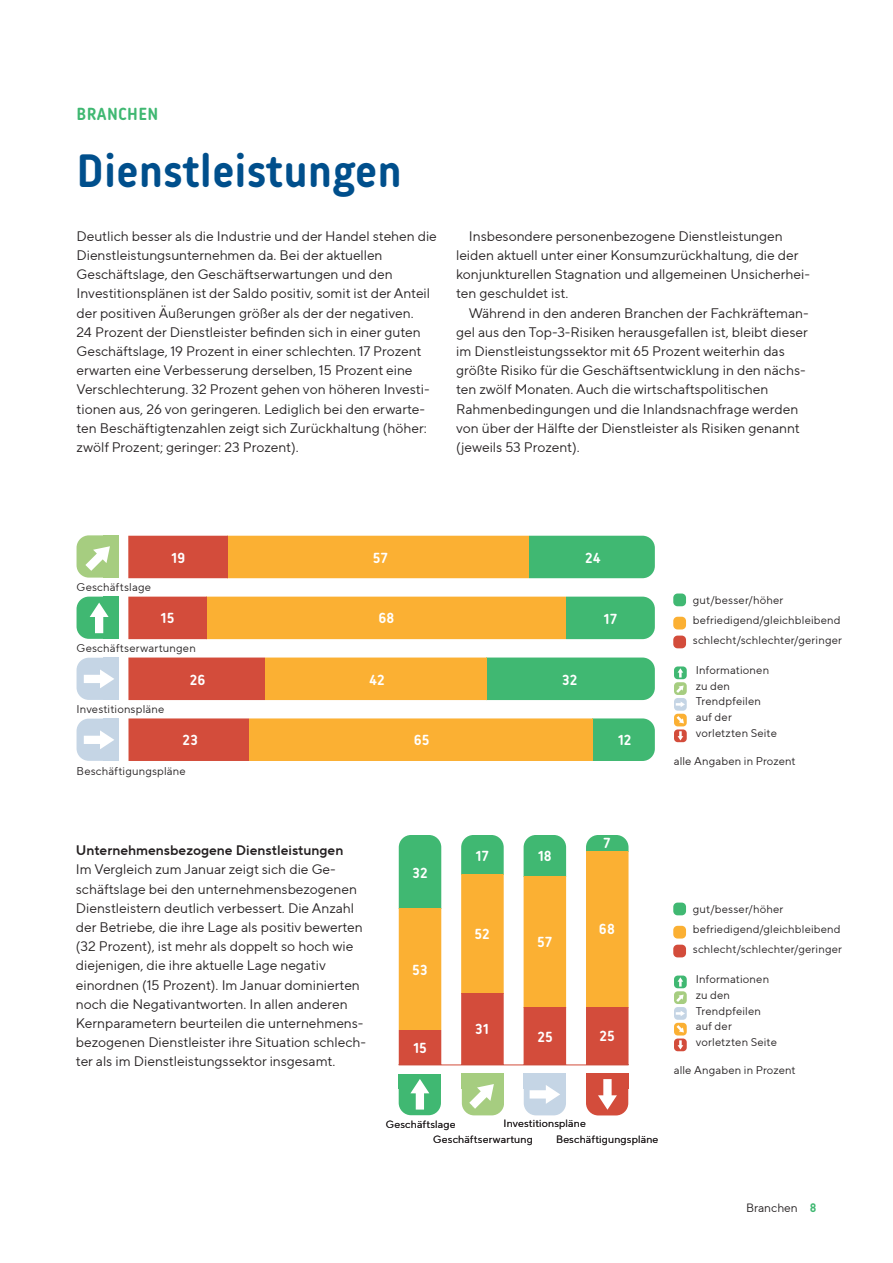
<style>
.page{position:relative;width:893px;height:1263px;background:#fff}
.page>*{position:absolute;margin:0;border:0;box-sizing:border-box;transform-origin:0 0}
.t1{font:700 48px "Korb";color:#004f8c}
.t2{font:700 18px "Korb";letter-spacing:.02em;color:#40b872}
.t3{font:700 15px "Korb";letter-spacing:.01em;color:#fff}
.t4{font:13.8px/19.2px "TT Norms Pro";color:#231f20}
.t5{font:13.8px "TT Norms Pro Dm Bd";color:#231f20}
.t6{font:12px "TT Norms Pro";color:#231f20}
.t7{font:11.25px/15.8px "TT Norms Pro";letter-spacing:.015em;color:#231f20}
.t8{font:10.5px/15.6px "TT Norms Pro";letter-spacing:.02em;color:#231f20}
.s1{font-family:"Korb";font-weight:700;font-size:12.75px;color:#40b872}
</style>
<div class="page">
<div style="left:399px;top:835px;width:43px;height:73px;background:#40b872"></div>
<svg style="left:461px;top:835px;width:43px;height:39px;background:#49bb79"></svg>
<svg style="left:523px;top:835px;width:44px;height:41px;background:#4dbc7b"></svg>
<svg style="left:586px;top:835px;width:42px;height:16px"></svg>
<div style="left:399px;top:908px;width:50px;height:122px;background:#fbb033"></div>
<div style="left:461px;top:874px;width:43px;height:120px;background:#fbb033"></div>
<div style="left:523px;top:876px;width:44px;height:131px;background:#fbb033"></div>
<div style="left:581px;top:851px;width:47px;height:156px;background:#fbb033"></div>
<div style="left:399px;top:1030px;width:50px;height:35px;background:#d34c3b"></div>
<div style="left:461px;top:994px;width:43px;height:70px;background:#d34c3b"></div>
<div style="left:523px;top:1007px;width:44px;height:57px;background:#d34c3b"></div>
<div style="left:581px;top:1007px;width:47px;height:58px;background:#d34c3b"></div>
<hr style="left:399px;top:1064px;width:229px;height:1px;background:#d34c3b">
<div style="left:77px;top:535px;width:42px;height:43px;background:#a6cd80;border-radius:12px"></div>
<div style="left:103px;top:535px;width:16px;height:43px;background:#a6cd80"></div>
<svg style="left:85px;top:546px;width:25px;height:25px"></svg>
<div style="left:77px;top:597px;width:42px;height:42px;background:#40b872;border-radius:12px"></div>
<div style="left:103px;top:597px;width:16px;height:42px;background:#40b872"></div>
<svg style="left:90px;top:603px;width:19px;height:30px"></svg>
<div style="left:77px;top:658px;width:42px;height:42px;background:#c5d5e5;border-radius:12px"></div>
<div style="left:103px;top:658px;width:16px;height:42px;background:#c5d5e5"></div>
<svg style="left:84px;top:669px;width:30px;height:19px"></svg>
<div style="left:77px;top:719px;width:42px;height:42px;background:#c5d5e5;border-radius:12px"></div>
<div style="left:103px;top:719px;width:16px;height:42px;background:#c5d5e5"></div>
<svg style="left:84px;top:730px;width:30px;height:19px"></svg>
<div style="left:529px;top:536px;width:126px;height:48px;background:#40b872"></div>
<svg style="left:566px;top:596px;width:89px;height:44px;background:#49bb79"></svg>
<div style="left:487px;top:657px;width:168px;height:44px;background:#40b872"></div>
<div style="left:592px;top:712px;width:63px;height:49px;background:#40b872"></div>
<div style="left:228px;top:536px;width:301px;height:48px;background:#fbb033"></div>
<div style="left:207px;top:596px;width:359px;height:44px;background:#fbb033"></div>
<div style="left:265px;top:657px;width:222px;height:44px;background:#fbb033"></div>
<div style="left:249px;top:712px;width:343px;height:49px;background:#fbb033"></div>
<div style="left:128px;top:536px;width:100px;height:48px;background:#d34c3b"></div>
<div style="left:128px;top:596px;width:79px;height:44px;background:#d34c3b"></div>
<div style="left:128px;top:657px;width:137px;height:44px;background:#d34c3b"></div>
<div style="left:128px;top:712px;width:121px;height:49px;background:#d34c3b"></div>
<svg style="left:399px;top:1074px;width:42px;height:41px"></svg>
<div style="left:524px;top:1073px;width:42px;height:42px;background:#c5d5e5;border-radius:12px"></div>
<div style="left:524px;top:1073px;width:42px;height:16px;background:#c5d5e5"></div>
<svg style="left:530px;top:1085px;width:30px;height:19px"></svg>
<div style="left:462px;top:1073px;width:41px;height:42px;background:#a6cd80;border-radius:12px"></div>
<div style="left:462px;top:1073px;width:41px;height:16px;background:#a6cd80"></div>
<svg style="left:469px;top:1084px;width:25px;height:24px"></svg>
<div style="left:586px;top:1073px;width:42px;height:42px;background:#d34c3b;border-radius:12px"></div>
<div style="left:586px;top:1073px;width:42px;height:16px;background:#d34c3b"></div>
<svg style="left:598px;top:1079px;width:19px;height:31px"></svg>
<div style="left:674px;top:666px;width:13px;height:13px;background:#40b872;border-radius:4px"></div>
<div style="left:674px;top:682px;width:13px;height:13px;background:#a6cd80;border-radius:4px"></div>
<div style="left:674px;top:698px;width:13px;height:13px;background:#c5d5e5;border-radius:4px"></div>
<div style="left:674px;top:714px;width:13px;height:12px;background:#fbb033;border-radius:4px"></div>
<div style="left:674px;top:729px;width:13px;height:13px;background:#d34c3b;border-radius:4px"></div>
<svg style="left:677px;top:668px;width:6px;height:9px"></svg>
<svg style="left:676px;top:685px;width:8px;height:8px"></svg>
<svg style="left:676px;top:702px;width:9px;height:5px"></svg>
<svg style="left:676px;top:716px;width:8px;height:7px"></svg>
<svg style="left:678px;top:731px;width:5px;height:9px"></svg>
<div style="left:673px;top:593px;width:13px;height:13px;background:#40b872;border-radius:4px"></div>
<div style="left:673px;top:617px;width:13px;height:12px;background:#fbb033;border-radius:4px"></div>
<div style="left:673px;top:636px;width:13px;height:12px;background:#d34c3b;border-radius:4px"></div>
<div style="left:674px;top:975px;width:13px;height:13px;background:#40b872;border-radius:4px"></div>
<div style="left:674px;top:991px;width:13px;height:13px;background:#a6cd80;border-radius:4px"></div>
<div style="left:674px;top:1007px;width:13px;height:13px;background:#c5d5e5;border-radius:4px"></div>
<div style="left:674px;top:1023px;width:13px;height:12px;background:#fbb033;border-radius:4px"></div>
<div style="left:674px;top:1038px;width:13px;height:13px;background:#d34c3b;border-radius:4px"></div>
<svg style="left:677px;top:977px;width:6px;height:9px"></svg>
<svg style="left:676px;top:994px;width:8px;height:8px"></svg>
<svg style="left:676px;top:1011px;width:9px;height:5px"></svg>
<svg style="left:676px;top:1025px;width:8px;height:7px"></svg>
<svg style="left:678px;top:1040px;width:5px;height:9px"></svg>
<div style="left:673px;top:902px;width:13px;height:13px;background:#40b872;border-radius:4px"></div>
<div style="left:673px;top:926px;width:13px;height:12px;background:#fbb033;border-radius:4px"></div>
<div style="left:673px;top:945px;width:13px;height:12px;background:#d34c3b;border-radius:4px"></div>
<h2 class="t2" style="left:77px;top:104px;width:83px">BRANCHEN</h2>
<h1 class="t1" style="left:77px;top:144px;width:327px">Dienstleistungen</h1>
<p class="t4" style="left:77px;top:226px;width:362px">Deutlich besser als die Industrie und der Handel stehen die Dienstleistungsunternehmen da. Bei der aktuellen Geschäftslage, den Geschäftserwartungen und den Investitionsplänen ist der Saldo positiv, somit ist der Anteil der positiven Äußerungen größer als der der negativen.<br>24 Prozent der Dienstleister befinden sich in einer guten Geschäftslage, 19 Prozent in einer schlechten. 17 Prozent erwarten eine Verbesserung derselben, 15 Prozent eine Verschlechterung. 32 Prozent gehen von höheren Investi&shy;tionen aus, 26 von geringeren. Lediglich bei den erwarte&shy;ten Beschäftigtenzahlen zeigt sich Zurückhaltung (höher: zwölf Prozent; geringer: 23 Prozent).</p>
<p class="t4" style="left:456px;top:226px;width:355px;text-indent:13px">Insbesondere personenbezogene Dienstleistungen leiden aktuell unter einer Konsumzurückhaltung, die der konjunkturellen Stagnation und allgemeinen Unsicherhei&shy;ten geschuldet ist.</p>
<p class="t4" style="left:456px;top:303px;width:354px;text-indent:13px">Während in den anderen Branchen der Fachkräfteman&shy;gel aus den Top-3-Risiken herausgefallen ist, bleibt dieser im Dienstleistungssektor mit 65 Prozent weiterhin das größte Risiko für die Geschäftsentwicklung in den nächs&shy;ten zwölf Monaten. Auch die wirtschaftspolitischen Rahmenbedingungen und die Inlandsnachfrage werden von über der Hälfte der Dienstleister als Risiken genannt (jeweils 53 Prozent).</p>
<p class="t7" style="left:77px;top:579px;width:76px">Geschäftslage</p>
<p class="t3" style="left:171px;top:549px;width:16px">19</p>
<p class="t3" style="left:161px;top:610px;width:15px">15</p>
<p class="t7" style="left:77px;top:640px;width:121px">Geschäftserwartungen</p>
<p class="t7" style="left:77px;top:701px;width:89px">Investitionspläne</p>
<p class="t3" style="left:190px;top:671px;width:17px">26</p>
<p class="t3" style="left:183px;top:732px;width:17px">23</p>
<p class="t7" style="left:77px;top:763px;width:111px">Beschäftigungspläne</p>
<p class="t3" style="left:373px;top:549px;width:17px">57</p>
<p class="t3" style="left:585px;top:549px;width:17px">24</p>
<p class="t3" style="left:378px;top:610px;width:18px">68</p>
<p class="t3" style="left:604px;top:610px;width:15px">17</p>
<p class="t7" style="left:693px;top:590px;width:151px;line-height:20.1px">gut/besser/höher befriedigend/gleichbleibend schlecht/schlechter/geringer</p>
<p class="t3" style="left:369px;top:671px;width:17px">42</p>
<p class="t3" style="left:414px;top:732px;width:17px">65</p>
<p class="t3" style="left:562px;top:671px;width:17px">32</p>
<p class="t3" style="left:618px;top:732px;width:15px">12</p>
<p class="t7" style="left:696px;top:662px;width:83px">Informationen zu den<br>Trendpfeilen auf der vorletzten Seite</p>
<p class="t7" style="left:674px;top:753px;width:123px">alle Angaben in Prozent</p>
<p class="t5" style="left:76px;top:840px;width:269px">Unternehmensbezogene Dienstleistungen</p>
<p class="t4" style="left:76px;top:860px;width:292px">Im Vergleich zum Januar zeigt sich die Ge&shy;schäftslage bei den unternehmensbezogenen Dienstleistern deutlich verbessert. Die Anzahl der Betriebe, die ihre Lage als positiv bewerten (32 Prozent), ist mehr als doppelt so hoch wie diejenigen, die ihre aktuelle Lage negativ einordnen (15 Prozent). Im Januar dominierten noch die Negativantworten. In allen anderen Kernparametern beurteilen die unternehmens&shy;bezogenen Dienstleister ihre Situation schlech&shy;ter als im Dienstleistungssektor insgesamt.</p>
<p class="t3" style="left:412px;top:864px;width:17px">32</p>
<p class="t3" style="left:412px;top:962px;width:17px">53</p>
<p class="t3" style="left:413px;top:1039px;width:15px">15</p>
<p class="t3" style="left:475px;top:847px;width:15px">17</p>
<p class="t3" style="left:474px;top:926px;width:17px">52</p>
<p class="t3" style="left:475px;top:1020px;width:16px">31</p>
<p class="t3" style="left:538px;top:848px;width:16px">18</p>
<p class="t3" style="left:537px;top:933px;width:17px">57</p>
<p class="t3" style="left:537px;top:1028px;width:17px">25</p>
<p class="t3" style="left:603px;top:834px;width:9px">7</p>
<p class="t3" style="left:599px;top:920px;width:18px">68</p>
<p class="t3" style="left:599px;top:1028px;width:17px">25</p>
<p class="t7" style="left:693px;top:899px;width:151px;line-height:20.1px">gut/besser/höher befriedigend/gleichbleibend schlecht/schlechter/geringer</p>
<p class="t7" style="left:696px;top:971px;width:83px">Informationen zu den<br>Trendpfeilen auf der vorletzten Seite</p>
<p class="t7" style="left:674px;top:1062px;width:123px">alle Angaben in Prozent</p>
<p class="t8" style="left:504px;top:1116px;width:84px">Investitionspläne</p>
<p class="t8" style="left:433px;top:1116px;width:101px;text-indent:-48px">Geschäftslage<br>Geschäftserwartung</p>
<p class="t8" style="left:556px;top:1131px;width:104px">Beschäftigungspläne</p>
<p class="t6" style="left:746px;top:1199px;width:72px">Branchen <span class="s1">8</span></p>
</div>
